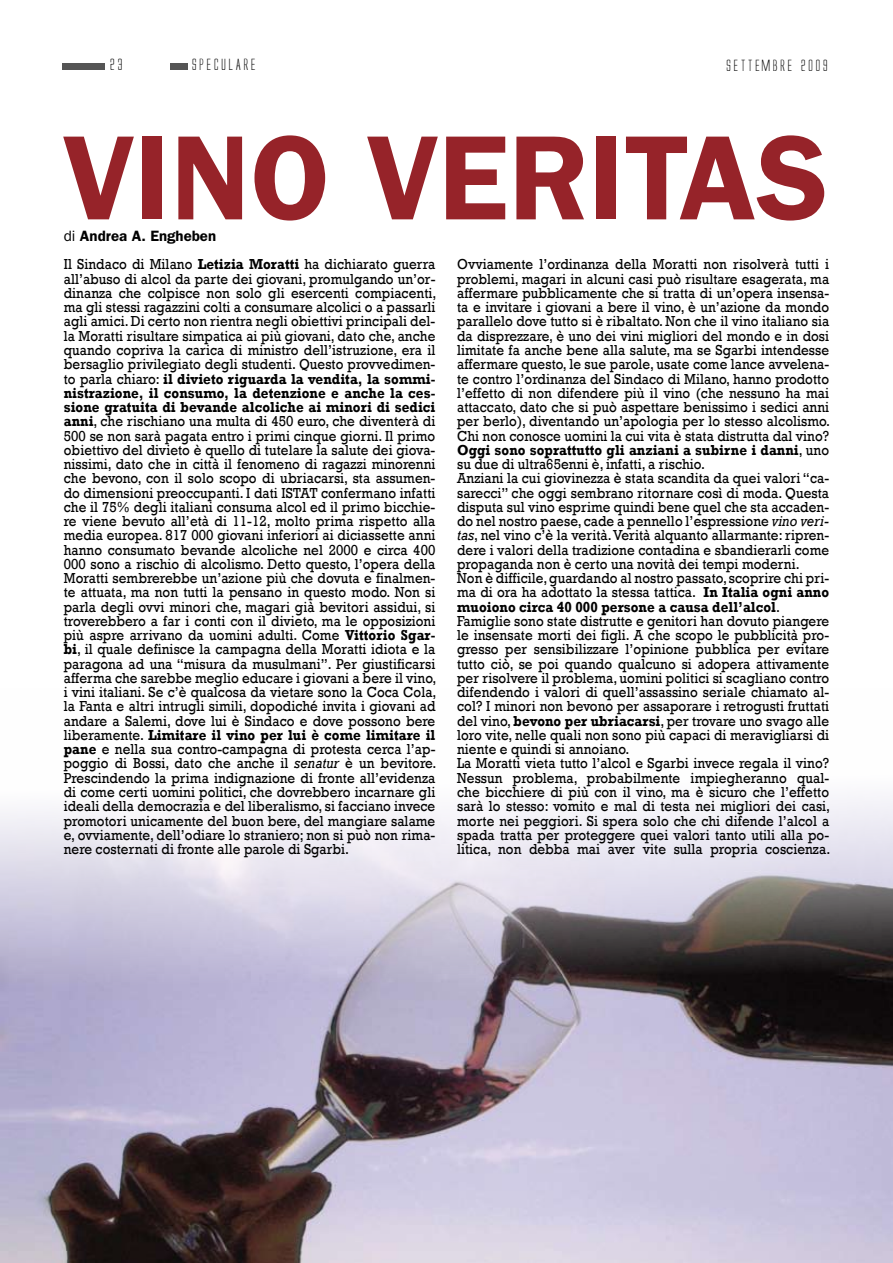
<style>
.page{position:relative;width:893px;height:1263px;background:#fff}
.page>*{position:absolute;margin:0;border:0;box-sizing:border-box;transform-origin:0 0}
.t1{font:600 120.6px "Franklin Gothic";color:#962329}
.t2{font:15px "Alien League";letter-spacing:.03em;color:#000}
.t3{font:600 15px "Franklin Gothic";color:#000}
.t4{font:14.85px/14.2px "Rockwell";letter-spacing:.005em;color:#000;text-align:justify;scale:.91 1}
.s1{font-weight:400}
.s2{font-weight:700}
.s3{font-style:italic}
</style>
<div class="page">
<img style="left:0;top:798px;width:893px;height:465px">
<div style="left:63px;top:64px;width:42px;height:6px;background:#555"></div>
<div style="left:170px;top:64px;width:17px;height:6px;background:#555"></div>
<p class="t2" style="left:109px;top:58px;width:16px">23</p>
<p class="t2" style="left:192px;top:58px;width:67px">SPECULARE</p>
<p class="t2" style="left:726px;top:59px;width:105px">SETTEMBRE 2009</p>
<h1 class="t1" style="left:62px;top:107px;width:768px">VINO VERITAS</h1>
<p class="t3" style="left:64px;top:227px;width:154px"><span class="s1">di</span> Andrea A. Engheben</p>
<p class="t4" style="left:457px;top:258px;width:412px;text-align:left">Ovviamente l’ordinanza della Moratti non risolverà tutti i problemi, magari in alcuni casi può risultare esagerata, ma affermare pubblicamente che si tratta di un’opera insensa&shy;ta e invitare i giovani a bere il vino, è un’azione da mondo parallelo dove tutto si è ribaltato. Non che il vino italiano sia da disprezzare, è uno dei vini migliori del mondo e in dosi limitate fa anche bene alla salute, ma se Sgarbi intendesse affermare questo, le sue parole, usate come lance avvelena&shy;te contro l’ordinanza del Sindaco di Milano, hanno prodotto l’effetto di non difendere più il vino (che nessuno ha mai attaccato, dato che si può aspettare benissimo i sedici anni per berlo), diventando un’apologia per lo stesso alcolismo.<br>Chi non conosce uomini la cui vita è stata distrutta dal vino?<br><span class="s2">Oggi sono soprattutto gli anziani a subirne i danni</span>, uno su due di ultra65enni è, infatti, a rischio.<br>Anziani la cui giovinezza è stata scandita da quei valori “ca&shy;sarecci” che oggi sembrano ritornare così di moda. Questa disputa sul vino esprime quindi bene quel che sta accaden&shy;do nel nostro paese, cade a pennello l’espressione <span class="s3">vino veri&shy;tas</span>, nel vino c’è la verità. Verità alquanto allarmante: ripren&shy;dere i valori della tradizione contadina e sbandierarli come propaganda non è certo una novità dei tempi moderni.<br>Non è difficile, guardando al nostro passato, scoprire chi pri&shy;ma di ora ha adottato la stessa tattica. <span class="s2">In Italia ogni anno muoiono circa 40 000 persone a causa dell’alcol</span>.<br>Famiglie sono state distrutte e genitori han dovuto piangere le insensate morti dei figli. A che scopo le pubblicità pro&shy;gresso per sensibilizzare l’opinione pubblica per evitare tutto ciò, se poi quando qualcuno si adopera attivamente per risolvere il problema, uomini politici si scagliano contro difendendo i valori di quell’assassino seriale chiamato al&shy;col? I minori non bevono per assaporare i retrogusti fruttati del vino, <span class="s2">bevono per ubriacarsi</span>, per trovare uno svago alle loro vite, nelle quali non sono più capaci di meravigliarsi di niente e quindi si annoiano.<br>La Moratti vieta tutto l’alcol e Sgarbi invece regala il vino?<br>Nessun problema, probabilmente impiegheranno qual&shy;che bicchiere di più con il vino, ma è sicuro che l’effetto sarà lo stesso: vomito e mal di testa nei migliori dei casi, morte nei peggiori. Si spera solo che chi difende l’alcol a spada tratta per proteggere quei valori tanto utili alla po&shy;litica, non debba mai aver vite sulla propria coscienza.</p>
<p class="t4" style="left:64px;top:258px;width:411px">Il Sindaco di Milano <span class="s2">Letizia Moratti</span> ha dichiarato guerra all’abuso di alcol da parte dei giovani, promulgando un’or&shy;dinanza che colpisce non solo gli esercenti compiacenti, ma gli stessi ragazzini colti a consumare alcolici o a passarli agli amici. Di certo non rientra negli obiettivi principali del&shy;la Moratti risultare simpatica ai più giovani, dato che, anche quando copriva la carica di ministro dell’istruzione, era il bersaglio privilegiato degli studenti. Questo provvedimen&shy;to parla chiaro: <span class="s2">il divieto riguarda la vendita, la sommi&shy;nistrazione, il consumo, la detenzione e anche la ces&shy;sione gratuita di bevande alcoliche ai minori di sedici anni</span>, che rischiano una multa di 450 euro, che diventerà di 500 se non sarà pagata entro i primi cinque giorni. Il primo obiettivo del divieto è quello di tutelare la salute dei giova&shy;nissimi, dato che in città il fenomeno di ragazzi minorenni che bevono, con il solo scopo di ubriacarsi, sta assumen&shy;do dimensioni preoccupanti. I dati ISTAT confermano infatti che il 75% degli italiani consuma alcol ed il primo bicchie&shy;re viene bevuto all’età di 11-12, molto prima rispetto alla media europea. 817 000 giovani inferiori ai diciassette anni hanno consumato bevande alcoliche nel 2000 e circa 400<br>000 sono a rischio di alcolismo. Detto questo, l’opera della Moratti sembrerebbe un’azione più che dovuta e finalmen&shy;te attuata, ma non tutti la pensano in questo modo. Non si parla degli ovvi minori che, magari già bevitori assidui, si troverebbero a far i conti con il divieto, ma le opposizioni più aspre arrivano da uomini adulti. Come <span class="s2">Vittorio Sgar&shy;bi</span>, il quale definisce la campagna della Moratti idiota e la paragona ad una “misura da musulmani”. Per giustificarsi afferma che sarebbe meglio educare i giovani a bere il vino, i vini italiani. Se c’è qualcosa da vietare sono la Coca Cola, la Fanta e altri intrugli simili, dopodiché invita i giovani ad andare a Salemi, dove lui è Sindaco e dove possono bere liberamente. <span class="s2">Limitare il vino per lui è come limitare il pane</span> e nella sua contro-campagna di protesta cerca l’ap&shy;poggio di Bossi, dato che anche il <span class="s3">senatur</span> è un bevitore.<br>Prescindendo la prima indignazione di fronte all’evidenza di come certi uomini politici, che dovrebbero incarnare gli ideali della democrazia e del liberalismo, si facciano invece promotori unicamente del buon bere, del mangiare salame e, ovviamente, dell’odiare lo straniero; non si può non rima&shy;nere costernati di fronte alle parole di Sgarbi.</p>
</div>
